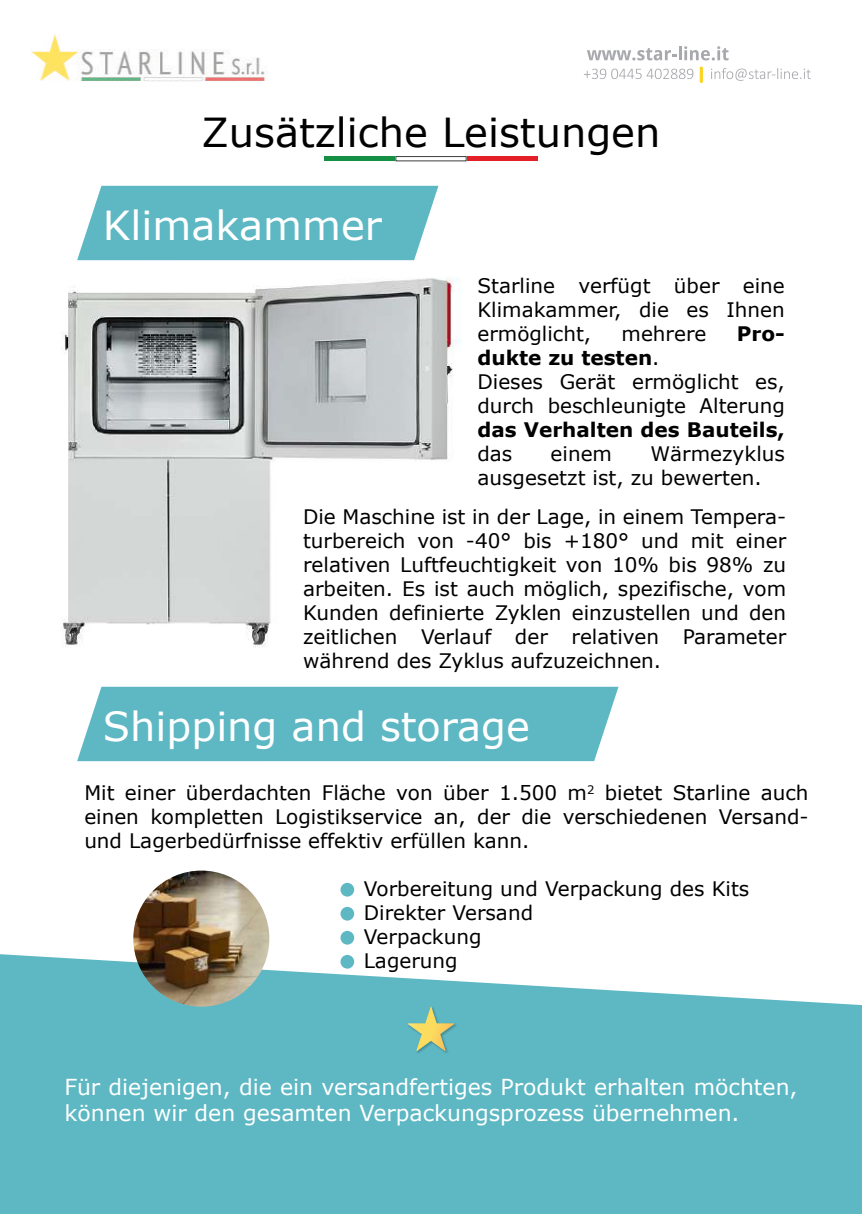
<style>
.page{position:relative;width:862px;height:1214px;background:#fff}
.page>*{position:absolute;margin:0;border:0;box-sizing:border-box;transform-origin:0 0}
.t1{font:40px "Verdana";color:#fff}
.t2{font:40px "Verdana";color:#000}
.t3{font:22px/26.4px "Verdana";color:#fff}
.t4{font:20px/24px "Verdana";color:#000001;text-align:justify}
.t5{font:20px/24px "Verdana";color:#000;text-align:justify}
.t6{font:700 20px "Verdana";color:#000001}
.s1{font-weight:700}
</style>
<div class="page">
<img style="left:61px;top:277px;width:400px;height:371px">
<div style="left:324px;top:156px;width:70px;height:5px;background:#149045"></div>
<div style="left:395px;top:156px;width:71px;height:5px;border:1px solid #3e3e3f"></div>
<div style="left:467px;top:156px;width:71px;height:5px;background:#e41f27"></div>
<div style="left:77px;top:686px;width:541px;height:75px;background:#5db8c4"></div>
<div style="left:77px;top:186px;width:361px;height:74px;background:#5db8c4"></div>
<img style="left:30px;top:34px;width:236px;height:47px">
<svg style="left:0;top:954px;width:862px;height:259px;background:#6cbec9"></svg>
<img style="left:406px;top:1005px;width:52px;height:49px">
<svg style="left:407px;top:1006px;width:47px;height:45px;background:#91bf9e"></svg>
<div style="left:340px;top:906px;width:14px;height:14px;background:#5db8c4;border-radius:50%"></div>
<div style="left:340px;top:882px;width:14px;height:14px;background:#5db8c4;border-radius:50%"></div>
<div style="left:340px;top:954px;width:14px;height:14px;background:#5db8c4;border-radius:50%"></div>
<div style="left:340px;top:930px;width:14px;height:14px;background:#5db8c4;border-radius:50%"></div>
<img style="left:133px;top:870px;width:136px;height:136px;border-radius:68px">
<svg style="left:584px;top:46px;width:227px;height:37px"></svg>
<h1 class="t2" style="left:202px;top:105px;width:460px">Zusätzliche Leistungen</h1>
<h1 class="t1" style="left:103px;top:198px;width:281px">Klimakammer</h1>
<p class="t4" style="left:477px;top:273px;width:309px">Starline verfügt über eine Klimakammer, die es Ihnen ermöglicht,</p>
<p class="t4" style="left:621px;top:321px;width:86px">mehrere</p>
<p class="t6" style="left:737px;top:319px;width:49px">Pro-</p>
<p class="t4" style="left:477px;top:345px;width:309px;text-align:left"><span class="s1">dukte zu testen</span>.<br>Dieses Gerät ermöglicht es, durch beschleunigte Alterung</p>
<p class="t6" style="left:477px;top:415px;width:309px">das Verhalten des Bauteils,</p>
<p class="t4" style="left:477px;top:441px;width:36px">das</p>
<p class="t4" style="left:550px;top:441px;width:63px">einem</p>
<p class="t4" style="left:477px;top:441px;width:309px;text-indent:173px">Wärmezyklus ausgesetzt ist, zu bewerten.</p>
<p class="t4" style="left:303px;top:504px;width:485px">Die Maschine ist in der Lage, in einem Tempera&shy;turbereich von -40° bis +180° und mit einer relativen Luftfeuchtigkeit von 10% bis 98% zu arbeiten. Es ist auch möglich, spezifische, vom Kunden definierte Zyklen einzustellen und den zeitlichen Verlauf der relativen Parameter während des Zyklus aufzuzeichnen.</p>
<h1 class="t1" style="left:103px;top:698px;width:429px">Shipping and storage</h1>
<p class="t5" style="left:84px;top:780px;width:726px">Mit einer überdachten Fläche von über 1.500 m<sup>2</sup> bietet Starline auch einen kompletten Logistikservice an, der die verschiedenen Versand&shy;und Lagerbedürfnisse effektiv erfüllen kann.</p>
<p class="t5" style="left:364px;top:876px;width:387px;text-align:left">Vorbereitung und Verpackung des Kits<br>Direkter Versand<br>Verpackung<br>Lagerung</p>
<p class="t3" style="left:64px;top:1073px;width:735px">Für diejenigen, die ein versandfertiges Produkt erhalten möchten, können wir den gesamten Verpackungsprozess übernehmen.</p>
</div>
